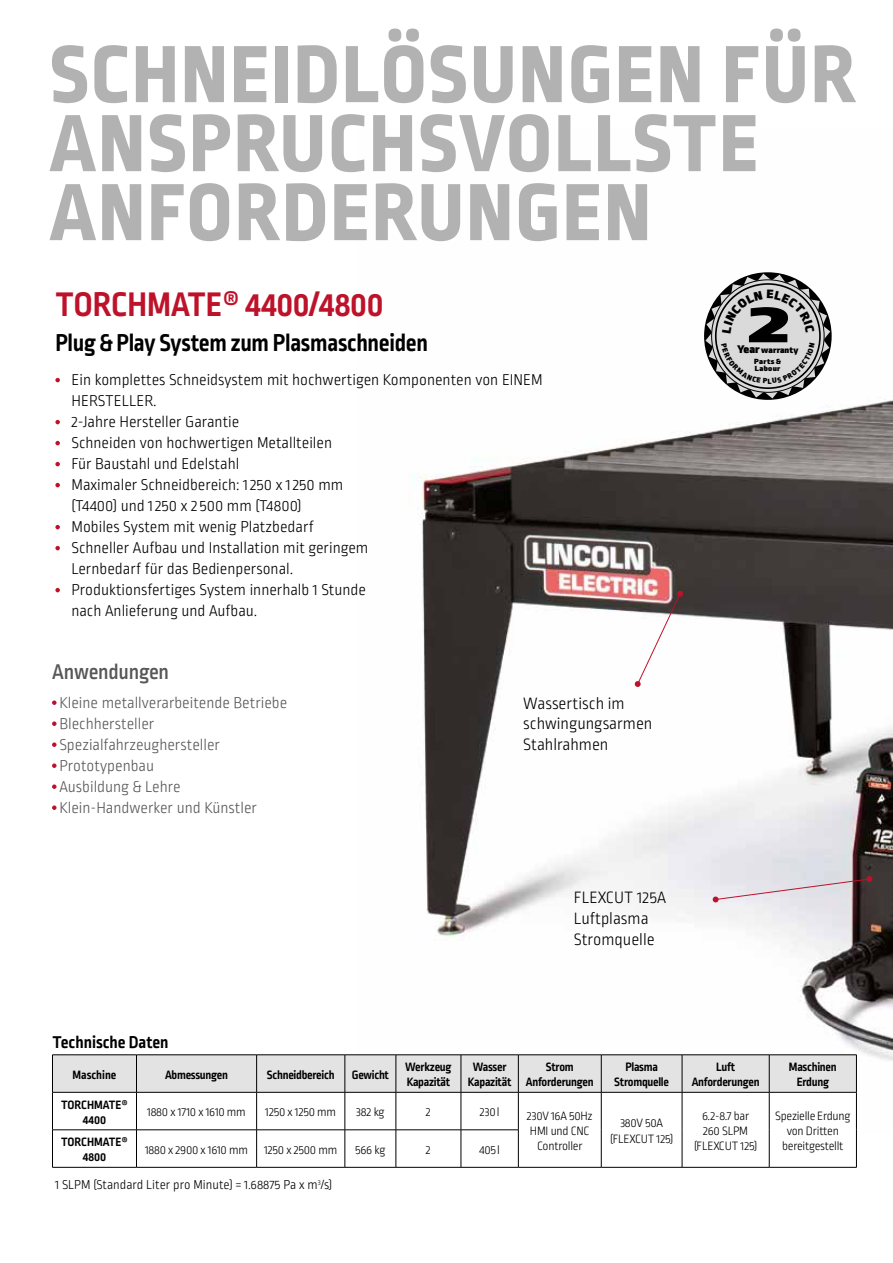
<style>
.page{position:relative;width:893px;height:1263px;background:#fff}
.page>*{position:absolute;margin:0;border:0;box-sizing:border-box;transform-origin:0 0}
.t1{font:800 85.5px/69px "Ropa Sans Pro";letter-spacing:.03em;color:#b3b2b2}
.t2{font:900 57.45px "Ropa Sans Pro";color:#000;scale:1.8 1}
.t3{font:700 36px "Ropa Sans Pro";letter-spacing:-.005em;color:#bd122a}
.t4{font:700 25.5px "Ropa Sans Pro";letter-spacing:-.01em;color:#000}
.t5{font:500 22.5px "Ropa Sans Pro";letter-spacing:-.01em;color:#575756}
.t6{font:700 18px "Ropa Sans Pro";color:#000}
.t7{font:300 17.4px/20.9px "Ropa Sans Pro";color:#000}
.t8{font:300 16.5px/21px "Ropa Sans Pro";color:#000}
.t9{font:300 16.5px/21px "Ropa Sans Pro";color:#575756}
.t10{font:300 13.5px "Ropa Sans Pro";color:#000}
.t11{font:300 12.75px/15.3px "Ropa Sans Pro";letter-spacing:-.02em;color:#000;text-align:center}
.t12{font:700 12.75px/15.3px "Ropa Sans Pro";letter-spacing:-.02em;color:#000;text-align:center}
.t13{font:700 12.75px/15.3px "Ropa Sans Pro";color:#000;text-align:center}
.t14{font:900 11.7px "Ropa Sans Pro";color:#000;scale:1.2 1}
.t15{font:900 9.15px "Ropa Sans Pro";letter-spacing:.005em;color:#000;scale:1.2 1}
.t16{font:900 7.8px/7.2px "Ropa Sans Pro";letter-spacing:.035em;color:#000;scale:1.25 1}
</style>
<div class="page">
<img style="left:412px;top:272px;width:481px;height:789px">
<svg style="left:55px;top:378px;width:5px;height:4px"></svg>
<svg style="left:55px;top:420px;width:5px;height:4px"></svg>
<svg style="left:55px;top:441px;width:5px;height:4px"></svg>
<svg style="left:55px;top:462px;width:5px;height:4px"></svg>
<svg style="left:55px;top:483px;width:5px;height:4px"></svg>
<svg style="left:55px;top:525px;width:5px;height:4px"></svg>
<svg style="left:55px;top:546px;width:5px;height:4px"></svg>
<svg style="left:55px;top:588px;width:5px;height:4px"></svg>
<svg style="left:52px;top:700px;width:5px;height:5px"></svg>
<svg style="left:52px;top:721px;width:5px;height:5px"></svg>
<svg style="left:52px;top:742px;width:5px;height:5px"></svg>
<svg style="left:52px;top:763px;width:5px;height:5px"></svg>
<svg style="left:52px;top:784px;width:5px;height:5px"></svg>
<svg style="left:52px;top:805px;width:5px;height:5px"></svg>
<div style="left:53px;top:1055px;width:803px;height:37px;background:#e3e3e3"></div>
<svg style="left:53px;top:1093px;width:803px;height:74px"></svg>
<hr style="left:52px;top:1054px;width:84px;height:1px;background:#000">
<hr style="left:52px;top:1055px;width:1px;height:37px;background:#000">
<hr style="left:136px;top:1054px;width:121px;height:1px;background:#000">
<hr style="left:136px;top:1055px;width:1px;height:37px;background:#000">
<hr style="left:257px;top:1054px;width:88px;height:1px;background:#000">
<hr style="left:256px;top:1055px;width:1px;height:37px;background:#000">
<hr style="left:345px;top:1054px;width:51px;height:1px;background:#000">
<hr style="left:345px;top:1055px;width:1px;height:37px;background:#000">
<hr style="left:396px;top:1054px;width:65px;height:1px;background:#000">
<hr style="left:396px;top:1055px;width:1px;height:37px;background:#000">
<hr style="left:461px;top:1054px;width:57px;height:1px;background:#000">
<hr style="left:461px;top:1055px;width:1px;height:37px;background:#000">
<hr style="left:518px;top:1054px;width:83px;height:1px;background:#000">
<hr style="left:518px;top:1055px;width:1px;height:37px;background:#000">
<hr style="left:601px;top:1054px;width:81px;height:1px;background:#000">
<hr style="left:601px;top:1055px;width:1px;height:37px;background:#000">
<hr style="left:682px;top:1054px;width:87px;height:1px;background:#000">
<hr style="left:682px;top:1055px;width:1px;height:37px;background:#000">
<hr style="left:769px;top:1054px;width:88px;height:1px;background:#000">
<hr style="left:769px;top:1055px;width:1px;height:37px;background:#000">
<hr style="left:856px;top:1055px;width:1px;height:37px;background:#000">
<hr style="left:52px;top:1092px;width:84px;height:1px;background:#000">
<hr style="left:52px;top:1092px;width:1px;height:37px;background:#000">
<hr style="left:136px;top:1092px;width:121px;height:1px;background:#000">
<hr style="left:136px;top:1092px;width:1px;height:37px;background:#000">
<hr style="left:257px;top:1092px;width:88px;height:1px;background:#000">
<hr style="left:256px;top:1092px;width:1px;height:37px;background:#000">
<hr style="left:345px;top:1092px;width:51px;height:1px;background:#000">
<hr style="left:345px;top:1092px;width:1px;height:37px;background:#000">
<hr style="left:396px;top:1092px;width:65px;height:1px;background:#000">
<hr style="left:396px;top:1092px;width:1px;height:37px;background:#000">
<hr style="left:461px;top:1092px;width:57px;height:1px;background:#000">
<hr style="left:461px;top:1092px;width:1px;height:37px;background:#000">
<hr style="left:518px;top:1092px;width:83px;height:1px;background:#000">
<hr style="left:518px;top:1092px;width:1px;height:37px;background:#000">
<hr style="left:601px;top:1092px;width:81px;height:1px;background:#000">
<hr style="left:601px;top:1092px;width:1px;height:38px;background:#000">
<hr style="left:682px;top:1092px;width:87px;height:1px;background:#000">
<hr style="left:682px;top:1092px;width:1px;height:38px;background:#000">
<hr style="left:769px;top:1092px;width:88px;height:1px;background:#000">
<hr style="left:769px;top:1092px;width:1px;height:38px;background:#000">
<hr style="left:856px;top:1092px;width:1px;height:38px;background:#000">
<hr style="left:601px;top:1130px;width:1px;height:37px;background:#000">
<hr style="left:682px;top:1130px;width:1px;height:37px;background:#000">
<hr style="left:769px;top:1130px;width:1px;height:37px;background:#000">
<hr style="left:856px;top:1130px;width:1px;height:37px;background:#000">
<hr style="left:518px;top:1167px;width:83px;height:1px;background:#000">
<hr style="left:601px;top:1167px;width:81px;height:1px;background:#000">
<hr style="left:682px;top:1167px;width:87px;height:1px;background:#000">
<hr style="left:769px;top:1167px;width:88px;height:1px;background:#000">
<hr style="left:52px;top:1129px;width:84px;height:1px;background:#000">
<hr style="left:52px;top:1130px;width:1px;height:37px;background:#000">
<hr style="left:136px;top:1129px;width:121px;height:1px;background:#000">
<hr style="left:136px;top:1130px;width:1px;height:37px;background:#000">
<hr style="left:257px;top:1129px;width:88px;height:1px;background:#000">
<hr style="left:256px;top:1130px;width:1px;height:37px;background:#000">
<hr style="left:345px;top:1129px;width:51px;height:1px;background:#000">
<hr style="left:345px;top:1130px;width:1px;height:37px;background:#000">
<hr style="left:396px;top:1129px;width:65px;height:1px;background:#000">
<hr style="left:396px;top:1130px;width:1px;height:37px;background:#000">
<hr style="left:461px;top:1129px;width:58px;height:1px;background:#000">
<hr style="left:461px;top:1130px;width:1px;height:37px;background:#000">
<hr style="left:518px;top:1130px;width:1px;height:37px;background:#000">
<hr style="left:52px;top:1167px;width:84px;height:1px;background:#000">
<hr style="left:136px;top:1167px;width:121px;height:1px;background:#000">
<hr style="left:257px;top:1167px;width:88px;height:1px;background:#000">
<hr style="left:345px;top:1167px;width:51px;height:1px;background:#000">
<hr style="left:396px;top:1167px;width:65px;height:1px;background:#000">
<hr style="left:461px;top:1167px;width:57px;height:1px;background:#000">
<svg style="left:713px;top:876px;width:159px;height:26px"></svg>
<svg style="left:634px;top:590px;width:49px;height:97px"></svg>
<svg style="left:705px;top:274px;width:125px;height:124px"></svg>
<h1 class="t1" style="left:50px;top:44px;width:807px">SCHNEIDLÖSUNGEN FÜR<br>ANSPRUCHSVOLLSTE<br>ANFORDERUNGEN</h1>
<h3 class="t3" style="left:56px;top:284px;width:329px">TORCHMATE® 4400/4800</h3>
<h3 class="t4" style="left:55px;top:329px;width:374px">Plug &amp; Play System zum Plasmaschneiden</h3>
<p class="t8" style="left:71px;top:371px;width:473px">Ein komplettes Schneidsystem mit hochwertigen Komponenten von EINEM HERSTELLER.<br>2-Jahre Hersteller Garantie<br>Schneiden von hochwertigen Metallteilen<br>Für Baustahl und Edelstahl<br>Maximaler Schneidbereich: 1250 x 1250 mm<br>(T4400) und 1250 x 2 500 mm (T4800)<br>Mobiles System mit wenig Platzbedarf<br>Schneller Aufbau und Installation mit geringem<br>Lernbedarf für das Bedienpersonal.<br>Produktionsfertiges System innerhalb 1 Stunde<br>nach Anlieferung und Aufbau.</p>
<h3 class="t5" style="left:52px;top:659px;width:118px">Anwendungen</h3>
<p class="t9" style="left:59px;top:693px;width:229px">Kleine metallverarbeitende Betriebe<br>Blechhersteller<br>Spezialfahrzeughersteller<br>Prototypenbau<br>Ausbildung &amp; Lehre<br>Klein-Handwerker und Künstler</p>
<p class="t7" style="left:523px;top:694px;width:131px">Wassertisch im schwingungsarmen<br>Stahlrahmen</p>
<p class="t7" style="left:574px;top:888px;width:94px">FLEXCUT 125A<br>Luftplasma<br>Stromquelle</p>
<h2 class="t2" style="left:749px;top:289px;width:24px">2</h2>
<p class="t15" style="left:761px;top:344px;width:33px">warranty</p>
<p class="t16" style="left:754px;top:358px;width:23px">Parts &amp;<br>Labour</p>
<p class="t14" style="left:737px;top:342px;width:20px">Year</p>
<p class="t6" style="left:53px;top:1031px;width:118px">Technische Daten</p>
<p class="t13" style="left:73px;top:1067px;width:45px">Maschine</p>
<p class="t12" style="left:165px;top:1067px;width:65px">Abmessungen</p>
<p class="t12" style="left:267px;top:1067px;width:69px">Schneidbereich</p>
<p class="t12" style="left:352px;top:1067px;width:39px">Gewicht</p>
<p class="t12" style="left:405px;top:1060px;width:48px;text-align:left">Werkzeug<br>Kapazität</p>
<p class="t12" style="left:468px;top:1060px;width:45px">Wasser<br>Kapazität</p>
<p class="t12" style="left:526px;top:1060px;width:69px">Strom<br>Anforderungen</p>
<p class="t12" style="left:614px;top:1060px;width:56px">Plasma<br>Stromquelle</p>
<p class="t12" style="left:692px;top:1060px;width:69px">Luft<br>Anforderungen</p>
<p class="t12" style="left:789px;top:1060px;width:49px">Maschinen<br>Erdung</p>
<p class="t13" style="left:61px;top:1097px;width:68px">TORCHMATE®<br>4400</p>
<p class="t11" style="left:147px;top:1105px;width:100px">1880 x 1710 x 1610 mm</p>
<p class="t11" style="left:265px;top:1105px;width:72px">1250 x 1250 mm</p>
<p class="t11" style="left:356px;top:1105px;width:30px">382 kg</p>
<p class="t11" style="left:426px;top:1105px;width:6px">2</p>
<p class="t11" style="left:480px;top:1105px;width:21px">230l</p>
<p class="t11" style="left:527px;top:1109px;width:67px">230V 16A 50Hz<br>HMI und CNC<br>Controller</p>
<p class="t11" style="left:610px;top:1116px;width:65px">380V 50A (FLEXCUT 125)</p>
<p class="t11" style="left:694px;top:1109px;width:65px">6.2-8.7 bar<br>260 SLPM (FLEXCUT 125)</p>
<p class="t11" style="left:775px;top:1109px;width:77px">Spezielle Erdung von Dritten bereitgestellt</p>
<p class="t13" style="left:61px;top:1135px;width:68px">TORCHMATE®<br>4800</p>
<p class="t11" style="left:145px;top:1143px;width:104px">1880 x 2900 x 1610 mm</p>
<p class="t11" style="left:264px;top:1143px;width:75px">1250 x 2500 mm</p>
<p class="t11" style="left:355px;top:1143px;width:32px">566 kg</p>
<p class="t11" style="left:426px;top:1143px;width:6px">2</p>
<p class="t11" style="left:479px;top:1143px;width:22px">405l</p>
<p class="t10" style="left:55px;top:1177px;width:278px">1 SLPM (Standard Liter pro Minute) = 1.68875 Pa x m<sup>3</sup>/s)</p>
</div>
